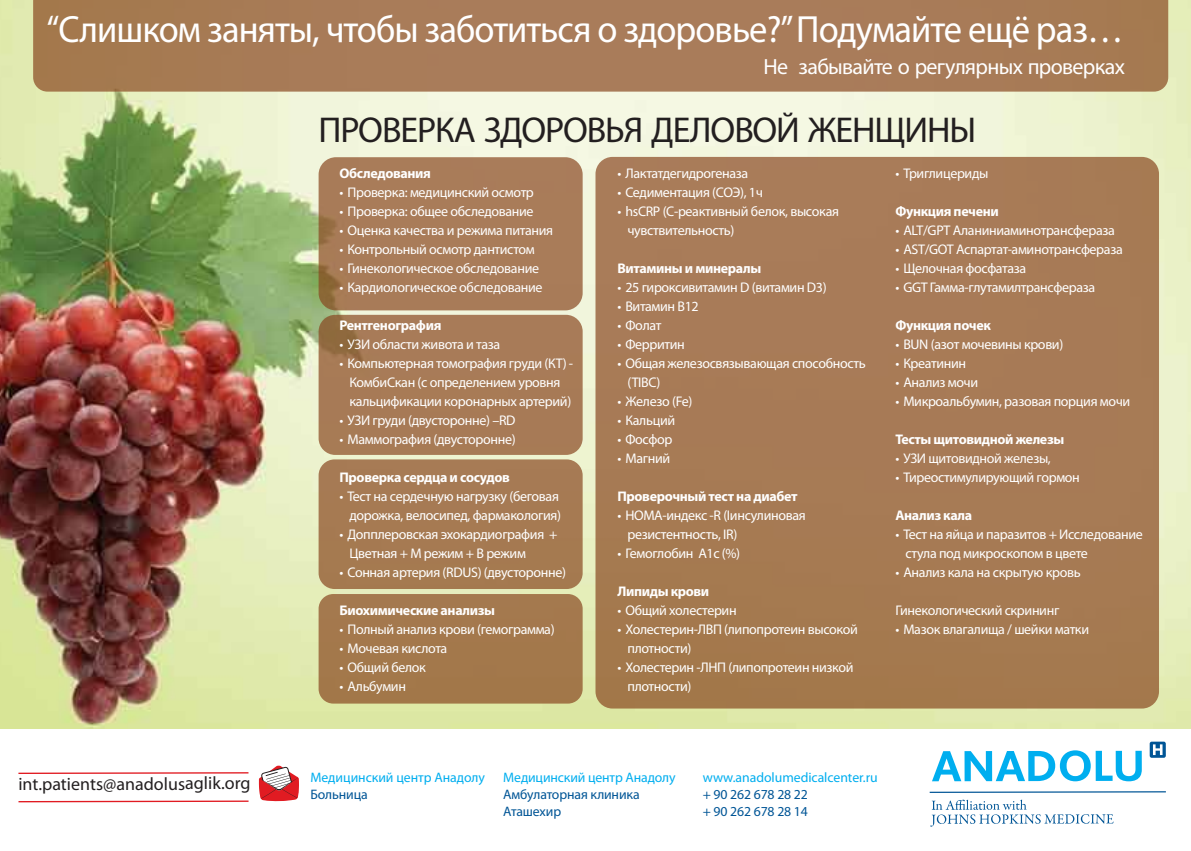
<style>
.page{position:relative;width:1191px;height:851px;background:#fff}
.page>*{position:absolute;margin:0;border:0;box-sizing:border-box;transform-origin:0 0}
.t1{font:38px "Myriad Pro";letter-spacing:-.025em;color:#fff;scale:.96 1}
.t2{font:36px "Myriad Pro";letter-spacing:-.03em;color:#231f20}
.t3{font:22px "Myriad Pro";letter-spacing:-.03em;color:#fff}
.t4{font:18px "Myriad Pro";letter-spacing:-.005em;color:#231f20}
.t5{font:14px/19px "Myriad Pro";letter-spacing:-.025em;color:#fff}
.t6{font:700 14px "Myriad Pro";letter-spacing:-.025em;color:#fff}
.t7{font:13.8px "Myriad Pro";letter-spacing:-.005em;color:#00aeef}
.t8{font:13.8px/16.8px "Myriad Pro";letter-spacing:-.01em;color:#005596}
</style>
<div class="page">
<img style="left:0;top:0;width:1191px;height:729px">
<svg style="left:33px;top:0;width:1135px;height:92px;background:#a77b57"></svg>
<hr style="left:929px;top:791px;width:236px;height:1px;background:#005596">
<svg style="left:1149px;top:741px;width:16px;height:16px"></svg>
<svg style="left:932px;top:750px;width:209px;height:31px"></svg>
<svg style="left:930px;top:799px;width:183px;height:27px"></svg>
<svg style="left:259px;top:765px;width:40px;height:36px"></svg>
<hr style="left:19px;top:800px;width:229px;height:2px;background:#e11b22">
<hr style="left:18px;top:772px;width:230px;height:1px;background:#e11b22">
<div style="left:595px;top:157px;width:564px;height:551px;background:#a77a56;border-radius:17px"></div>
<div style="left:318px;top:157px;width:264px;height:153px;background:#a97c59;border-radius:17px"></div>
<div style="left:318px;top:315px;width:264px;height:140px;background:#a77b56;border-radius:17px"></div>
<div style="left:318px;top:459px;width:264px;height:130px;background:#a67a52;border-radius:16px"></div>
<div style="left:318px;top:594px;width:264px;height:109px;background:#a3784b;border-radius:15px"></div>
<h1 class="t1" style="left:47px;top:6px;width:1123px">“Слишком заняты, чтобы заботиться о здоровье?” Подумайте ещё раз…</h1>
<h3 class="t3" style="left:763px;top:53px;width:363px">Не забывайте о регулярных проверках</h3>
<h2 class="t2" style="left:318px;top:108px;width:659px">ПРОВЕРКА ЗДОРОВЬЯ ДЕЛОВОЙ ЖЕНЩИНЫ</h2>
<p class="t6" style="left:339px;top:164px;width:93px">Обследования</p>
<p class="t5" style="left:339px;top:182px;width:196px">• Проверка: медицинский осмотр</p>
<p class="t5" style="left:339px;top:201px;width:196px">• Проверка: общее обследование</p>
<p class="t5" style="left:339px;top:220px;width:215px">• Оценка качества и режима питания</p>
<p class="t5" style="left:339px;top:239px;width:197px">• Контрольный осмотр дантистом</p>
<p class="t5" style="left:339px;top:258px;width:201px">• Гинекологическое обследование</p>
<p class="t5" style="left:339px;top:277px;width:204px">• Кардиологическое обследование</p>
<p class="t6" style="left:339px;top:316px;width:103px">Рентгенография</p>
<p class="t5" style="left:339px;top:334px;width:162px">• УЗИ области живота и таза</p>
<p class="t5" style="left:339px;top:353px;width:235px;text-align:center">• Компьютерная томография груди (КТ) -<br>КомбиСкан (с определением уровня кальцификации коронарных артерий)</p>
<p class="t5" style="left:339px;top:410px;width:178px">• УЗИ груди (двусторонне) –RD</p>
<p class="t5" style="left:339px;top:429px;width:178px">• Маммография (двусторонне)</p>
<p class="t6" style="left:339px;top:468px;width:172px">Проверка сердца и сосудов</p>
<p class="t5" style="left:339px;top:486px;width:223px;text-align:right">• Тест на сердечную нагрузку (беговая дорожка, велосипед, фармакология)</p>
<p class="t5" style="left:349px;top:524px;width:210px;text-indent:-10px">• Допплеровская эхокардиография +<br>Цветная + M режим + B режим</p>
<p class="t5" style="left:339px;top:562px;width:228px">• Сонная артерия (RDUS) (двусторонне)</p>
<p class="t6" style="left:339px;top:601px;width:157px">Биохимические анализы</p>
<p class="t5" style="left:339px;top:619px;width:217px">• Полный анализ крови (гемограмма)</p>
<p class="t5" style="left:339px;top:638px;width:109px">• Мочевая кислота</p>
<p class="t5" style="left:339px;top:657px;width:88px">• Общий белок</p>
<p class="t5" style="left:339px;top:676px;width:68px">• Альбумин</p>
<p class="t5" style="left:617px;top:163px;width:132px">• Лактатдегидрогеназа</p>
<p class="t5" style="left:617px;top:182px;width:147px">• Седиментация (СОЭ), 1ч</p>
<p class="t5" style="left:627px;top:201px;width:213px;text-indent:-10px">• hsCRP (С-реактивный белок, высокая чувствительность)</p>
<p class="t6" style="left:617px;top:259px;width:145px">Витамины и минералы</p>
<p class="t5" style="left:617px;top:277px;width:211px">• 25 гироксивитамин D (витамин D3)</p>
<p class="t5" style="left:617px;top:296px;width:83px">• Витамин B12</p>
<p class="t5" style="left:617px;top:315px;width:46px">• Фолат</p>
<p class="t5" style="left:617px;top:334px;width:69px">• Ферритин</p>
<p class="t5" style="left:627px;top:353px;width:240px;text-indent:-10px">• Общая железосвязывающая способность (TIBC)</p>
<p class="t5" style="left:617px;top:391px;width:76px">• Железо (Fe)</p>
<p class="t5" style="left:617px;top:410px;width:59px">• Кальций</p>
<p class="t5" style="left:617px;top:429px;width:56px">• Фосфор</p>
<p class="t5" style="left:617px;top:448px;width:54px">• Магний</p>
<p class="t6" style="left:617px;top:487px;width:182px">Проверочный тест на диабет</p>
<p class="t5" style="left:627px;top:505px;width:180px;text-indent:-10px">• HOMA-индекс -R (Iинсулиновая резистентность, IR)</p>
<p class="t5" style="left:617px;top:543px;width:124px">• Гемоглобин A1c (%)</p>
<p class="t6" style="left:617px;top:582px;width:93px">Липиды крови</p>
<p class="t5" style="left:617px;top:600px;width:121px">• Общий холестерин</p>
<p class="t5" style="left:627px;top:619px;width:232px;text-indent:-10px">• Холестерин-ЛВП (липопротеин высокой плотности)</p>
<p class="t5" style="left:627px;top:657px;width:228px;text-indent:-10px">• Холестерин -ЛНП (липопротеин низкой плотности)</p>
<p class="t5" style="left:895px;top:163px;width:95px">• Триглицериды</p>
<p class="t6" style="left:895px;top:202px;width:105px">Функция печени</p>
<p class="t5" style="left:895px;top:220px;width:221px">• ALT/GPT Аланиниаминотрансфераза</p>
<p class="t5" style="left:895px;top:239px;width:229px">• AST/GOT Аспартат-аминотрансфераза</p>
<p class="t5" style="left:895px;top:258px;width:132px">• Щелочная фосфатаза</p>
<p class="t5" style="left:895px;top:277px;width:201px">• GGT Гамма-глутамилтрансфераза</p>
<p class="t6" style="left:895px;top:316px;width:97px">Функция почек</p>
<p class="t5" style="left:895px;top:334px;width:169px">• BUN (азот мочевины крови)</p>
<p class="t5" style="left:895px;top:353px;width:72px">• Креатинин</p>
<p class="t5" style="left:895px;top:372px;width:84px">• Анализ мочи</p>
<p class="t5" style="left:895px;top:391px;width:236px">• Микроальбумин, разовая порция мочи</p>
<p class="t6" style="left:895px;top:430px;width:171px">Тесты щитовидной железы</p>
<p class="t5" style="left:895px;top:448px;width:157px">• УЗИ щитовидной железы,</p>
<p class="t5" style="left:895px;top:467px;width:186px">• Тиреостимулирующий гормон</p>
<p class="t6" style="left:895px;top:506px;width:78px">Анализ кала</p>
<p class="t5" style="left:905px;top:524px;width:239px;text-indent:-10px">• Тест на яйца и паразитов + Исследование стула под микроскопом в цвете</p>
<p class="t5" style="left:895px;top:562px;width:187px">• Анализ кала на скрытую кровь</p>
<p class="t5" style="left:895px;top:600px;width:165px">Гинекологический скрининг</p>
<p class="t5" style="left:895px;top:619px;width:195px">• Мазок влагалища / шейки матки</p>
<p class="t4" style="left:18px;top:772px;width:234px">int.patients@anadolusaglik.org</p>
<p class="t7" style="left:503px;top:768px;width:174px">Медицинский центр Анадолу</p>
<p class="t7" style="left:310px;top:768px;width:176px">Медицинский центр Анадолу</p>
<p class="t8" style="left:310px;top:785px;width:59px">Больница</p>
<p class="t8" style="left:503px;top:785px;width:138px">Амбулаторная клиника<br>Аташехир</p>
<p class="t7" style="left:703px;top:769px;width:176px">www.anadolumedicalcenter.ru</p>
<p class="t8" style="left:703px;top:785px;width:107px">+ 90 262 678 28 22 + 90 262 678 28 14</p>
</div>
